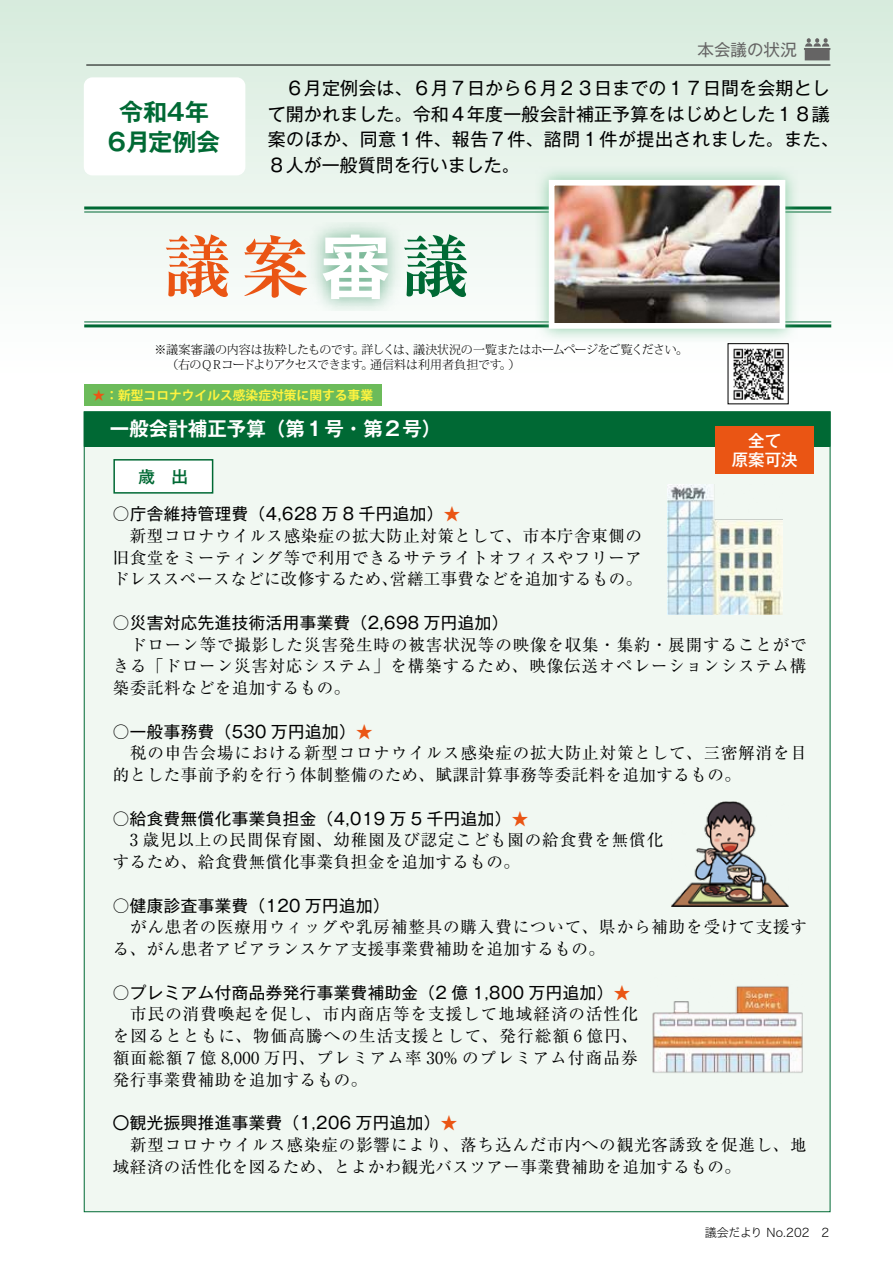
<style>
.page{position:relative;width:893px;height:1263px;background:#fff}
.page>*{position:absolute;margin:0;border:0;box-sizing:border-box;transform-origin:0 0}
.t1{font:700 24px/30px "Gothic MB101 Pro De";color:#006934;text-align:center}
.t2{font:700 19.5px "Gothic MB101 Pro De";color:#fff}
.t3{font:18px/25.5px "Gothic MB101 Pro";letter-spacing:.01em;color:#000}
.t4{font:16.5px/21.8px "Ryumin Pro";letter-spacing:.035em;color:#000;text-align:justify}
.t5{font:16.5px/21.8px "Ryumin Pro";letter-spacing:.055em;color:#000}
.t6{font:16.5px "Gothic MB101 Pro";letter-spacing:.03em;color:#000}
.t7{font:500 16.5px "Gothic MB101 Pro";color:#fff}
.t8{font:16.5px "Gothic MB101 Pro";color:#656464}
.t9{font:500 16.5px "Gothic MB101 Pro";color:#006934}
.t10{font:700 12.75px "Koz Go Pro";color:#fff33f}
.t11{font:300 12px "Koz Min Pro";letter-spacing:-.04em;color:#000}
.t12{font:300 12px "Koz Min Pro";letter-spacing:-.09em;color:#000}
.t13{font:300 12px "Koz Min Pro";letter-spacing:-.01em;color:#000}
.t14{font:12px "Hira Kaku Std W2";color:#000}
.t15{font:300 12px "Koz Min Pro";color:#000}
.s1{color:#ea5514}
.s2{font-family:"Ryumin Pro";color:#ea5514}
</style>
<div class="page">
<div style="left:0;top:0;width:893px;height:380px;background:linear-gradient(to bottom,#d6eadb,#fefefe)"></div>
<div style="left:84px;top:412px;width:746px;height:800px;background:#f1f8f2"></div>
<div style="left:84px;top:412px;width:746px;height:34px;background:#006934"></div>
<div style="left:715px;top:426px;width:99px;height:48px;background:#ea5514"></div>
<hr style="left:84px;top:206px;width:747px;height:3px;background:#006934">
<hr style="left:84px;top:211px;width:747px;height:1px;background:#006934">
<hr style="left:84px;top:321px;width:747px;height:1px;background:#006934">
<hr style="left:84px;top:324px;width:747px;height:3px;background:#006934">
<div style="left:534px;top:165px;width:266px;height:178px;background:#68be8d;opacity:.75"></div>
<img style="left:556px;top:187px;width:222px;height:135px">
<div style="left:549px;top:180px;width:236px;height:149px;border:6px solid #fff"></div>
<img style="left:668px;top:485px;width:115px;height:130px">
<img style="left:672px;top:801px;width:117px;height:106px">
<img style="left:652px;top:986px;width:151px;height:87px">
<hr style="left:86px;top:65px;width:744px;height:1px;background:#000">
<svg style="left:804px;top:38px;width:26px;height:22px"></svg>
<div style="left:84px;top:77px;width:161px;height:98px;background:#fff;border-radius:9px"></div>
<svg style="left:166px;top:234px;width:63px;height:63px"></svg>
<svg style="left:244px;top:235px;width:54px;height:63px"></svg>
<svg style="left:414px;top:234px;width:53px;height:63px"></svg>
<img style="left:298px;top:223px;width:116px;height:87px">
<svg style="left:323px;top:234px;width:66px;height:65px"></svg>
<img style="left:730px;top:345px;width:57px;height:55px">
<div style="left:84px;top:385px;width:298px;height:21px;background:#6cbb5a"></div>
<div style="left:114px;top:460px;width:99px;height:33px;background:#fff"></div>
<div style="left:113px;top:459px;width:100px;height:35px;border:2px solid #006934"></div>
<h1 class="t1" style="left:108px;top:93px;width:114px">令和4年<br>6月定例会</h1>
<p class="t8" style="left:697px;top:36px;width:101px">本会議の状況</p>
<p class="t3" style="left:268px;top:73px;width:573px">　６月定例会は、６月７日から６月２３日までの１７日間を会期として開かれました。令和４年度一般会計補正予算をはじめとした１８議案のほか、同意１件、報告７件、諮問１件が提出されました。また、<br>８人が一般質問を行いました。</p>
<p class="t11" style="left:413px;top:341px;width:276px">議決状況の一覧またはホームページをご覧ください。</p>
<p class="t13" style="left:154px;top:341px;width:202px">※議案審議の内容は抜粋したものです</p>
<p class="t11" style="left:361px;top:341px;width:57px">詳しくは、</p>
<p class="t11" style="left:353px;top:341px;width:13px">。</p>
<p class="t12" style="left:154px;top:356px;width:210px">　（右のＱＲコードよりアクセスできます</p>
<p class="t10" style="left:93px;top:387px;width:282px"><span class="s1">★</span>：新型コロナウイルス感染症対策に関する事業</p>
<p class="t11" style="left:508px;top:356px;width:13px">(</p>
<p class="t15" style="left:370px;top:356px;width:133px">通信料は利用者負担です</p>
<p class="t11" style="left:361px;top:356px;width:13px">。</p>
<p class="t11" style="left:500px;top:356px;width:13px">。</p>
<p class="t2" style="left:110px;top:413px;width:333px">一般会計補正予算（第１号・第２号）</p>
<p class="t9" style="left:139px;top:463px;width:51px">歳　出</p>
<p class="t7" style="left:748px;top:427px;width:34px">全て</p>
<p class="t7" style="left:732px;top:446px;width:67px">原案可決</p>
<p class="t6" style="left:113px;top:500px;width:349px">○庁舎維持管理費（4,628 万 8 千円追加(<span class="s2">★</span></p>
<p class="t4" style="left:113px;top:524px;width:531px;text-align:right">　新型コロナウイルス感染症の拡大防止対策として、市本庁舎東側の旧食堂をミーティング等で利用できるサテライトオフィスやフリーア営繕工事費などを追加するもの。</p>
<p class="t4" style="left:113px;top:567px;width:287px">ドレススペースなどに改修するため、</p>
<p class="t6" style="left:113px;top:609px;width:397px">○災害対応先進技術活用事業費（2,698 万円追加(</p>
<p class="t4" style="left:113px;top:632px;width:695px">　ドローン等で撮影した災害発生時の被害状況等の映像を収集・集約・展開することができる「ドローン災害対応システム」を構築するため、映像伝送オペレーションシステム構築委託料などを追加するもの。</p>
<p class="t6" style="left:113px;top:718px;width:261px">○一般事務費（530 万円追加(<span class="s2">★</span></p>
<p class="t5" style="left:113px;top:741px;width:696px">　税の申告会場における新型コロナウイルス感染症の拡大防止対策として、三密解消を目的とした事前予約を行う体制整備のため、賦課計算事務等委託料を追加するもの。</p>
<p class="t6" style="left:113px;top:805px;width:417px">○給食費無償化事業負担金（4,019 万 5 千円追加(<span class="s2">★</span></p>
<p class="t5" style="left:113px;top:828px;width:552px">　3 歳児以上の民間保育園、幼稚園及び認定こども園の給食費を無償化するため、給食費無償化事業負担金を追加するもの。</p>
<p class="t6" style="left:113px;top:892px;width:278px">○健康診査事業費（120 万円追加(</p>
<p class="t5" style="left:113px;top:915px;width:696px">　がん患者の医療用ウィッグや乳房補整具の購入費について、県から補助を受けて支援する、がん患者アピアランスケア支援事業費補助を追加するもの。</p>
<p class="t6" style="left:113px;top:979px;width:519px">○プレミアム付商品券発行事業費補助金（2 億 1,800 万円追加(<span class="s2">★</span></p>
<p class="t4" style="left:113px;top:1002px;width:527px">　市民の消費喚起を促し、市内商店等を支援して地域経済の活性化を図るとともに、物価高騰への生活支援として、発行総額 6 億円、額面総額 7 億 8,000 万円、プレミアム率 30% のプレミアム付商品券発行事業費補助を追加するもの。</p>
<p class="t6" style="left:113px;top:1109px;width:346px">〇観光振興推進事業費（1,206 万円追加(<span class="s2">★</span></p>
<p class="t5" style="left:113px;top:1133px;width:695px">　新型コロナウイルス感染症の影響により、落ち込んだ市内への観光客誘致を促進し、地域経済の活性化を図るため、とよかわ観光バスツアー事業費補助を追加するもの。</p>
<p class="t14" style="left:705px;top:1223px;width:106px">議会だより No.202</p>
<p class="t14" style="left:821px;top:1223px;width:9px">2</p>
</div>
